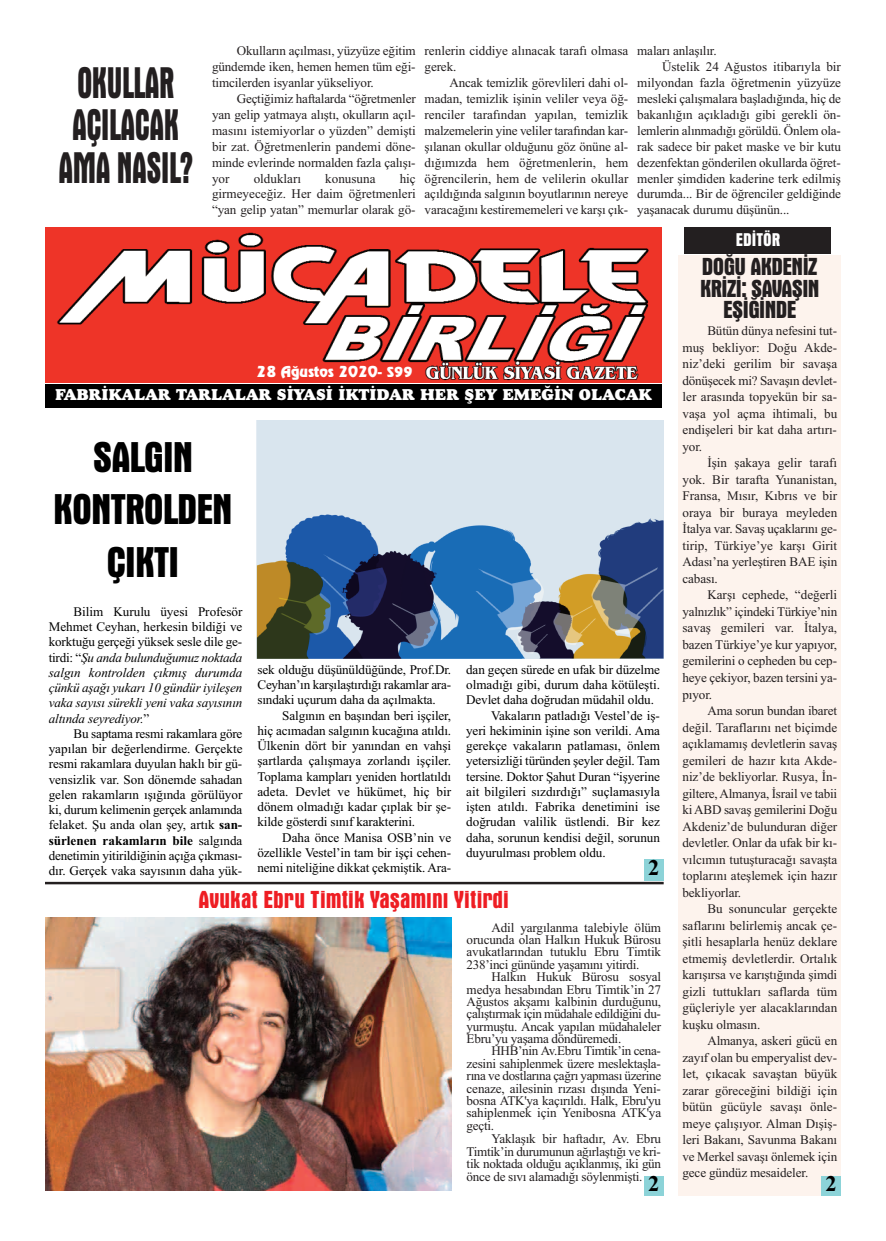
<style>
.page{position:relative;width:886px;height:1241px;background:#fff}
.page>*{position:absolute;margin:0;border:0;box-sizing:border-box;transform-origin:0 0}
.t1{font:700 condensed 45px/42.5px "Aurora BT";letter-spacing:-.015em;color:#231f20;text-align:center;scale:.75 1}
.t2{font:700 condensed 43.75px/52.2px "Aurora BT";letter-spacing:-.025em;color:#000;text-align:center}
.t3{font:700 condensed 25px/21.5px "Aurora BT";letter-spacing:-.025em;color:#231f20;text-align:center}
.t4{font:700 condensed 25px "Aurora BT";color:#ee1d23}
.t5{font:700 22.5px "Times New Roman";color:#000}
.t6{font:700 condensed 18.75px "Aurora BT";color:#fff}
.t7{font:16.25px "Goudy Heavyface BT";color:#fff}
.t8{font:15px "Revue BT";letter-spacing:-.015em;color:#fff}
.t9{font:13.12px/16.5px "Times New Roman";letter-spacing:-.01em;color:#231f20;text-align:justify}
.t10{font:13.12px/15.2px "Times New Roman";letter-spacing:-.01em;color:#000;text-align:justify}
.t11{font:13.12px/12.4px "TR Times New Roman";letter-spacing:-.02em;color:#231f20;text-align:justify}
.t12{font:italic 13.12px/15.2px "Times New Roman";letter-spacing:-.01em;color:#000;text-align:justify}
.s1{font-size:13.75px}
.s2{font-style:normal}
.s3{font-weight:700}
</style>
<div class="page">
<img style="left:45px;top:228px;width:617px;height:154px">
<div style="left:685px;top:228px;width:146px;height:26px;background:#231f20"></div>
<div style="left:45px;top:384px;width:617px;height:23px;background:#000"></div>
<div style="left:679px;top:323px;width:162px;height:872px;background:#fdf3ed"></div>
<div style="left:821px;top:1175px;width:20px;height:20px;background:#8cd3d8"></div>
<img style="left:257px;top:420px;width:407px;height:238px">
<div style="left:679px;top:255px;width:162px;height:68px;background:#fdf3ed"></div>
<hr style="left:45px;top:881px;width:619px;height:3px;background:#231f20">
<div style="left:644px;top:859px;width:20px;height:22px;background:#8cd3d8"></div>
<img style="left:45px;top:917px;width:406px;height:273px">
<div style="left:644px;top:1175px;width:20px;height:20px;background:#8cd3d8"></div>
<h1 class="t1" style="left:59px;top:61px;width:181px">OKULLAR<br>AÇILACAK<br>AMA NASIL?</h1>
<p class="t9" style="left:212px;top:43px;width:205px;line-height:15.9px;text-indent:25px">Okulların açılması, yüzyüze eğitim gündemde iken, hemen hemen tüm eği&shy;timcilerden isyanlar yükseliyor.</p>
<p class="t9" style="left:212px;top:91px;width:205px;line-height:15.9px;text-indent:25px">Geçtiğimiz haftalarda “öğretmenler yan gelip yatmaya alıştı, okulların açıl&shy;masını istemiyorlar o yüzden” demişti bir zat. Öğretmenlerin pandemi döne&shy;minde evlerinde normalden fazla çalışı&shy;yor</p>
<p class="t9" style="left:212px;top:170px;width:205px;line-height:15.9px;text-indent:188px">hiç girmeyeceğiz. Her daim öğretmenleri “yan gelip yatan” memurlar olarak gö-</p>
<p class="t9" style="left:254px;top:170px;width:49px">oldukları</p>
<p class="t9" style="left:325px;top:170px;width:52px">konusuna</p>
<p class="t9" style="left:425px;top:43px;width:205px;line-height:15.9px">renlerin ciddiye alınacak tarafı olmasa gerek.</p>
<p class="t9" style="left:425px;top:75px;width:205px;line-height:15.9px;text-indent:25px">Ancak temizlik görevlileri dahi ol&shy;madan, temizlik işinin veliler veya öğ&shy;renciler tarafından yapılan, temizlik malzemelerin yine veliler tarafından kar&shy;şılanan okullar olduğunu göz önüne al&shy;dığımızda hem öğretmenlerin, hem öğrencilerin, hem de velilerin okullar açıldığında salgının boyutlarının nereye varacağını kestirememeleri ve karşı çık-</p>
<p class="t9" style="left:637px;top:43px;width:81px">maları anlaşılır.</p>
<p class="t9" style="left:662px;top:58px;width:180px">Üstelik 24 Ağustos itibarıyla bir</p>
<p class="t9" style="left:637px;top:74px;width:205px">milyondan fazla öğretmenin yüzyüze</p>
<p class="t9" style="left:637px;top:90px;width:205px">mesleki çalışmalara başladığında, hiç de</p>
<p class="t9" style="left:637px;top:106px;width:205px">bakanlığın açıkladığı gibi gerekli ön-</p>
<p class="t9" style="left:637px;top:122px;width:205px">lemlerin alınmadığı görüldü. Önlem ola-</p>
<p class="t9" style="left:637px;top:138px;width:205px">rak sadece bir paket maske ve bir kutu</p>
<p class="t9" style="left:637px;top:154px;width:205px">dezenfektan gönderilen okullarda öğret-</p>
<p class="t9" style="left:637px;top:170px;width:205px">menler şimdiden kaderine terk edilmiş</p>
<p class="t9" style="left:637px;top:186px;width:205px">durumda... Bir de öğrenciler geldiğinde</p>
<p class="t9" style="left:637px;top:201px;width:154px">yaşanacak durumu düşünün...</p>
<h3 class="t6" style="left:736px;top:228px;width:46px">EDİTÖR</h3>
<h3 class="t3" style="left:700px;top:256px;width:121px">DOĞU AKDENİZ<br>KRİZİ: SAVAŞIN<br>EŞİĞİNDE</h3>
<p class="t8" style="left:257px;top:363px;width:157px">28 Ağustos 2020<span class="s1">- S99</span></p>
<p class="t7" style="left:55px;top:385px;width:598px">FABRİKALAR TARLALAR SİYASİ İKTİDAR HER ŞEY EMEĞİN OLACAK</p>
<h2 class="t2" style="left:53px;top:430px;width:181px">SALGIN<br>KONTROLDEN<br>ÇIKTI</h2>
<p class="t12" style="left:49px;top:603px;width:195px;text-indent:25px"><span class="s2">Bilim Kurulu üyesi Profesör Mehmet Ceyhan, herkesin bildiği ve korktuğu gerçeği yüksek sesle dile ge&shy;tirdi: “</span>Şu anda bulunduğumuz noktada salgın kontrolden çıkmış durumda çünkü aşağı yukarı 10 gündür iyileşen vaka sayısı sürekli yeni vaka sayısının altında seyrediyor.<span class="s2">”</span></p>
<p class="t10" style="left:49px;top:725px;width:195px;text-indent:25px">Bu saptama resmi rakamlara göre yapılan bir değerlendirme. Gerçekte resmi rakamlara duyulan haklı bir gü&shy;vensizlik var. Son dönemde sahadan gelen rakamların ışığında görülüyor ki, durum kelimenin gerçek anlamında felaket. Şu anda olan şey, artık <span class="s3">san&shy;sürlenen rakamların bile</span> salgında denetimin yitirildiğinin açığa çıkması&shy;dır. Gerçek vaka sayısının daha yük-</p>
<p class="t10" style="left:257px;top:661px;width:195px">sek olduğu düşünüldüğünde, Prof.Dr.<br>Ceyhan’ın karşılaştırdığı rakamlar ara&shy;sındaki uçurum daha da açılmakta.</p>
<p class="t10" style="left:257px;top:707px;width:195px;text-indent:25px">Salgının en başından beri işçiler, hiç acımadan salgının kucağına atıldı.<br>Ülkenin dört bir yanından en vahşi şartlarda çalışmaya zorlandı işçiler.<br>Toplama kampları yeniden hortlatıldı adeta. Devlet ve hükümet, hiç bir dönem olmadığı kadar çıplak bir şe&shy;kilde gösterdi sınıf karakterini.</p>
<p class="t10" style="left:257px;top:829px;width:195px;text-indent:25px">Daha önce Manisa OSB’nin ve özellikle Vestel’in tam bir işçi cehen&shy;nemi niteliğine dikkat çekmiştik. Ara-</p>
<p class="t10" style="left:466px;top:661px;width:195px">dan geçen sürede en ufak bir düzelme</p>
<p class="t10" style="left:466px;top:676px;width:195px">olmadığı gibi, durum daha kötüleşti.</p>
<p class="t10" style="left:466px;top:692px;width:189px">Devlet daha doğrudan müdahil oldu.</p>
<p class="t10" style="left:491px;top:707px;width:170px">Vakaların patladığı Vestel’de iş-</p>
<p class="t10" style="left:466px;top:722px;width:195px">yeri hekiminin işine son verildi. Ama</p>
<p class="t10" style="left:466px;top:737px;width:195px">gerekçe vakaların patlaması, önlem</p>
<p class="t10" style="left:466px;top:753px;width:195px">yetersizliği türünden şeyler değil. Tam</p>
<p class="t10" style="left:466px;top:768px;width:195px">tersine. Doktor Şahut Duran “işyerine</p>
<p class="t10" style="left:466px;top:783px;width:195px">ait bilgileri sızdırdığı” suçlamasıyla</p>
<p class="t10" style="left:466px;top:798px;width:195px">işten atıldı. Fabrika denetimini ise</p>
<p class="t10" style="left:466px;top:814px;width:195px">doğrudan valilik üstlendi. Bir kez</p>
<p class="t10" style="left:466px;top:829px;width:195px">daha, sorunun kendisi değil, sorunun</p>
<p class="t10" style="left:466px;top:844px;width:141px">duyurulması problem oldu.</p>
<h3 class="t5" style="left:648px;top:853px;width:13px">2</h3>
<h3 class="t4" style="left:199px;top:884px;width:312px">Avukat Ebru Timtik Yaşamını Yitirdi</h3>
<p class="t11" style="left:467px;top:920px;width:196px;text-indent:25px">Adil yargılanma talebiyle ölüm orucunda olan Halkın Hukuk Bürosu avukatlarından tutuklu Ebru Timtik 238’inci gününde yaşamını yitirdi.</p>
<p class="t11" style="left:467px;top:970px;width:196px;text-indent:25px">Halkın Hukuk Bürosu sosyal medya hesabından Ebru Timtik’in 27<br>Ağustos akşamı kalbinin durduğunu, çalıştırmak için müdahale edildiğini du&shy;yurmuştu. Ancak yapılan müdahaleler Ebru’yu yaşama döndüremedi.</p>
<p class="t11" style="left:467px;top:1044px;width:196px;text-indent:25px">HHB’nin Av.Ebru Timtik’in cena&shy;zesini sahiplenmek üzere meslektaşla&shy;rına ve dostlarına çağrı yapması üzerine cenaze, ailesinin rızası dışında Yeni&shy;bosna ATK'ya kaçırıldı. Halk, Ebru'yu sahiplenmek için Yenibosna ATK'ya geçti.</p>
<p class="t11" style="left:467px;top:1131px;width:196px;line-height:12.9px;text-indent:25px">Yaklaşık bir haftadır, Av. Ebru Timtik’in durumunun ağırlaştığı ve kri&shy;tik noktada olduğu açıklanmış, iki gün önce de sıvı alamadığı söylenmişti.</p>
<h3 class="t5" style="left:648px;top:1170px;width:13px">2</h3>
<p class="t9" style="left:682px;top:322px;width:156px;text-indent:25px">Bütün dünya nefesini tut&shy;muş bekliyor: Doğu Akde&shy;niz’deki gerilim bir savaşa dönüşecek mi? Savaşın devlet&shy;ler arasında topyekün bir sa&shy;vaşa yol açma ihtimali, bu endişeleri bir kat daha artırı&shy;yor.</p>
<p class="t9" style="left:682px;top:454px;width:156px;text-indent:25px">İşin şakaya gelir tarafı yok. Bir tarafta Yunanistan, Fransa, Mısır, Kıbrıs ve bir oraya bir buraya meyleden İtalya var. Savaş uçaklarını ge&shy;tirip, Türkiye’ye karşı Girit Adası’na yerleştiren BAE işin cabası.</p>
<p class="t9" style="left:682px;top:586px;width:156px;text-indent:25px">Karşı cephede, “değerli yalnızlık” içindeki Türkiye’nin savaş gemileri var. İtalya, bazen Türkiye’ye kur yapıyor, gemilerini o cepheden bu cep&shy;heye çekiyor, bazen tersini ya&shy;pıyor.</p>
<p class="t9" style="left:682px;top:702px;width:156px;text-indent:25px">Ama sorun bundan ibaret değil. Taraflarını net biçimde açıklamamış devletlerin savaş gemileri de hazır kıta Akde&shy;niz’de bekliyorlar. Rusya, İn&shy;giltere,Almanya, İsrail ve tabii kiABD savaş gemilerini Doğu Akdeniz’de bulunduran diğer devletler. Onlar da ufak bir kı&shy;vılcımın tutuşturacağı savaşta toplarını ateşlemek için hazır bekliyorlar.</p>
<p class="t9" style="left:682px;top:900px;width:156px;text-indent:25px">Bu sonuncular gerçekte saflarını belirlemiş ancak çe&shy;şitli hesaplarla henüz deklare etmemiş devletlerdir. Ortalık karışırsa ve karıştığında şimdi gizli tuttukları saflarda tüm güçleriyle yer alacaklarından kuşku olmasın.</p>
<p class="t9" style="left:682px;top:1032px;width:156px;text-indent:25px">Almanya, askeri gücü en zayıf olan bu emperyalist dev&shy;let, çıkacak savaştan büyük zarar göreceğini bildiği için bütün gücüyle savaşı önle&shy;meye çalışıyor. Alman Dışiş&shy;leri Bakanı, Savunma Bakanı ve Merkel savaşı önlemek için gece gündüz mesaideler.</p>
<h3 class="t5" style="left:825px;top:1169px;width:13px">2</h3>
</div>
